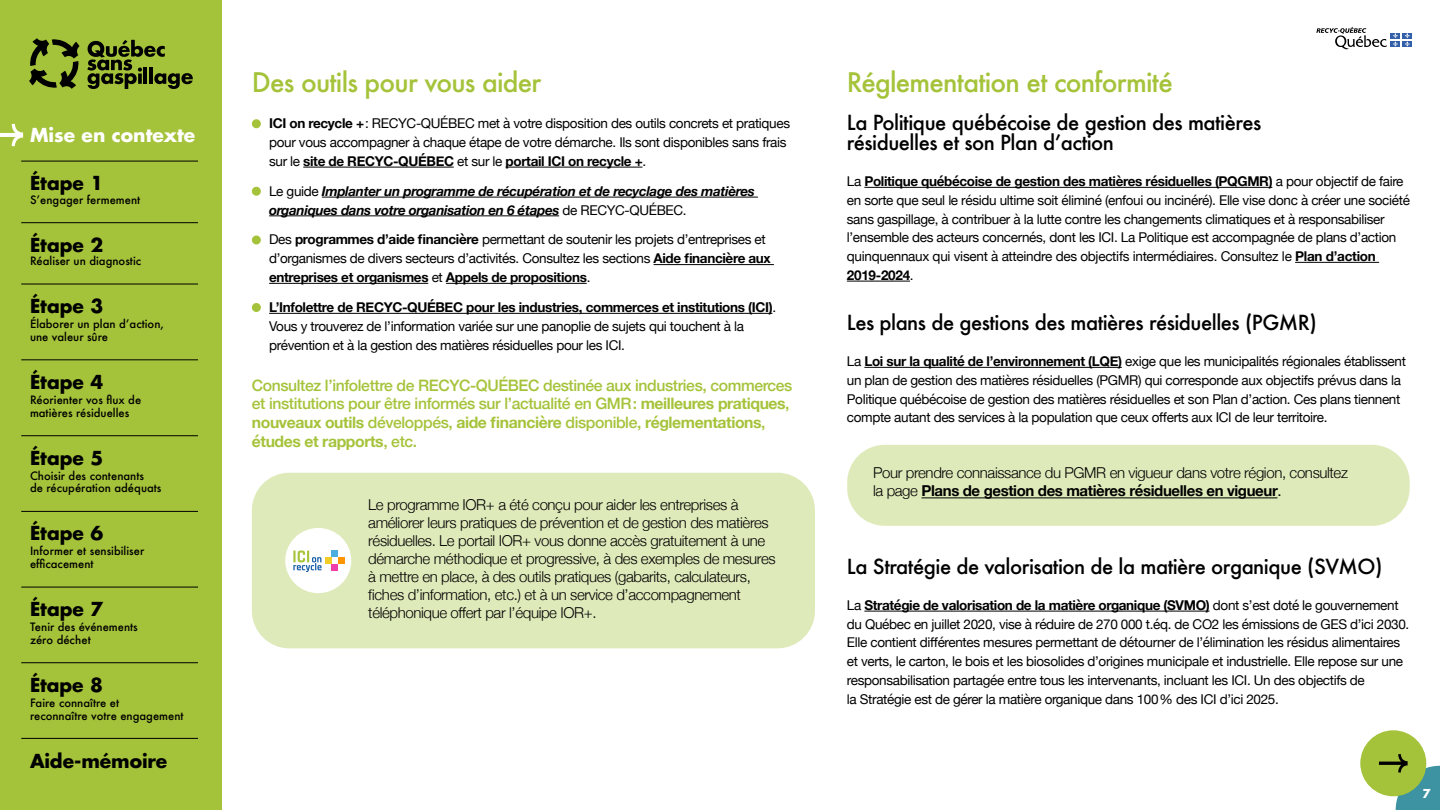
<style>
.page{position:relative;width:1440px;height:810px;background:#fff}
.page>*{position:absolute;margin:0;border:0;box-sizing:border-box;transform-origin:0 0}
.t1{font:500 26.25px "Futura";letter-spacing:-.03em;color:#a5c33a}
.t2{font:500 20.25px/20.2px "Futura";letter-spacing:-.025em;color:#000}
.t3{font:700 18.75px "Futura Std";color:#000}
.t4{font:700 18.75px "Futura Std";color:#fff}
.t5{font:500 15.75px/18.8px "Helvetica Neue";letter-spacing:-.025em;color:#a5c33a}
.t6{font:300 15px/18px "Helvetica Neue";letter-spacing:-.025em;color:#000}
.t7{font:13.5px/18.8px "Helvetica Neue";letter-spacing:-.025em;color:#000}
.t8{font:italic 700 13.5px/18.8px "Helvetica Neue";letter-spacing:-.025em;color:#000}
.t9{font:700 12px "Futura";color:#fff}
.t10{font:500 11.25px/12.8px "Futura";color:#000}
.s1{font-weight:700}
.s2{font-weight:400;font-style:normal}
.s3{font-weight:400}
</style>
<div class="page">
<div style="left:1391px;top:33px;width:9px;height:5px;background:#335fa8"></div>
<div style="left:1403px;top:33px;width:9px;height:5px;background:#335fa8"></div>
<div style="left:1391px;top:41px;width:9px;height:6px;background:#335fa8"></div>
<svg style="left:1393px;top:33px;width:5px;height:14px"></svg>
<div style="left:1403px;top:41px;width:9px;height:6px;background:#335fa8"></div>
<svg style="left:1405px;top:33px;width:5px;height:14px"></svg>
<svg style="left:1316px;top:27px;width:71px;height:22px"></svg>
<hr style="left:864px;top:187px;width:408px;height:1px;background:#000">
<hr style="left:1295px;top:262px;width:84px;height:1px;background:#000">
<hr style="left:847px;top:281px;width:63px;height:1px;background:#000">
<hr style="left:864px;top:367px;width:258px;height:1px;background:#000">
<hr style="left:864px;top:611px;width:346px;height:1px;background:#000">
<hr style="left:303px;top:167px;width:151px;height:1px;background:#000">
<hr style="left:506px;top:167px;width:137px;height:1px;background:#000">
<hr style="left:322px;top:197px;width:436px;height:1px;background:#000">
<hr style="left:269px;top:216px;width:290px;height:1px;background:#000">
<hr style="left:654px;top:264px;width:120px;height:1px;background:#000">
<hr style="left:269px;top:283px;width:159px;height:1px;background:#000">
<hr style="left:446px;top:283px;width:141px;height:1px;background:#000">
<hr style="left:269px;top:313px;width:503px;height:1px;background:#000">
<div style="left:252px;top:119px;width:9px;height:9px;background:#a5c33a;border-radius:50%"></div>
<div style="left:252px;top:187px;width:9px;height:9px;background:#a5c33a;border-radius:50%"></div>
<div style="left:252px;top:235px;width:9px;height:9px;background:#a5c33a;border-radius:50%"></div>
<div style="left:252px;top:303px;width:9px;height:9px;background:#a5c33a;border-radius:50%"></div>
<div style="left:847px;top:445px;width:563px;height:81px;background:#dfeaba;border-radius:38px"></div>
<hr style="left:921px;top:498px;width:356px;height:1px;background:#000">
<div style="left:0;top:0;width:222px;height:810px;background:#a5c33a"></div>
<svg style="left:87px;top:40px;width:106px;height:49px"></svg>
<svg style="left:29px;top:38px;width:51px;height:51px"></svg>
<svg style="left:0;top:124px;width:23px;height:22px"></svg>
<hr style="left:21px;top:161px;width:177px;height:1px;background:#000">
<hr style="left:21px;top:284px;width:177px;height:1px;background:#000">
<hr style="left:21px;top:435px;width:177px;height:1px;background:#000">
<hr style="left:21px;top:587px;width:177px;height:1px;background:#000">
<hr style="left:21px;top:662px;width:177px;height:1px;background:#000">
<hr style="left:21px;top:222px;width:177px;height:1px;background:#000">
<hr style="left:21px;top:359px;width:177px;height:1px;background:#000">
<hr style="left:21px;top:511px;width:177px;height:1px;background:#000">
<hr style="left:21px;top:738px;width:177px;height:1px;background:#000">
<div style="left:252px;top:473px;width:563px;height:175px;background:#dfeaba;border-radius:38px"></div>
<div style="left:285px;top:528px;width:66px;height:65px;background:#fff;border-radius:50%"></div>
<svg style="left:332px;top:551px;width:6px;height:6px"></svg>
<svg style="left:332px;top:564px;width:6px;height:6px"></svg>
<div style="left:325px;top:557px;width:7px;height:7px;background:#f2cc26"></div>
<div style="left:338px;top:557px;width:7px;height:7px;background:#ff9600"></div>
<svg style="left:293px;top:551px;width:29px;height:21px"></svg>
<div style="left:1360px;top:730px;width:66px;height:66px;background:#a5c33a;border-radius:50%"></div>
<svg style="left:1379px;top:754px;width:61px;height:56px"></svg>
<h3 class="t4" style="left:30px;top:123px;width:167px">Mise en contexte</h3>
<h3 class="t3" style="left:30px;top:171px;width:75px">Étape 1</h3>
<p class="t10" style="left:30px;top:193px;width:112px">S’engager fermement</p>
<h3 class="t3" style="left:30px;top:232px;width:75px">Étape 2</h3>
<p class="t10" style="left:30px;top:254px;width:113px">Réaliser un diagnostic</p>
<h3 class="t3" style="left:30px;top:294px;width:75px">Étape 3</h3>
<p class="t10" style="left:30px;top:317px;width:135px">Élaborer un plan d’action, une valeur sûre</p>
<h3 class="t3" style="left:30px;top:369px;width:75px">Étape 4</h3>
<p class="t10" style="left:30px;top:393px;width:113px">Réorienter vos flux de matières résiduelles</p>
<h3 class="t3" style="left:30px;top:445px;width:75px">Étape 5</h3>
<p class="t10" style="left:30px;top:469px;width:133px">Choisir des contenants<br>de récupération adéquats</p>
<h3 class="t3" style="left:30px;top:521px;width:75px">Étape 6</h3>
<p class="t10" style="left:30px;top:545px;width:116px">Informer et sensibiliser efficacement</p>
<h3 class="t3" style="left:30px;top:597px;width:75px">Étape 7</h3>
<p class="t10" style="left:30px;top:620px;width:109px">Tenir des événements zéro déchet</p>
<h3 class="t3" style="left:30px;top:672px;width:75px">Étape 8</h3>
<p class="t10" style="left:30px;top:696px;width:155px">Faire connaître et<br>reconnaître votre engagement</p>
<h3 class="t3" style="left:30px;top:748px;width:139px">Aide-mémoire</h3>
<p class="t1" style="left:252px;top:65px;width:291px">Des outils pour vous aider</p>
<p class="t7" style="left:269px;top:115px;width:522px"><span class="s1">ICI on recycle +</span> : RECYC-QUÉBEC met à votre disposition des outils concrets et pratiques pour vous accompagner à chaque étape de votre démarche. Ils sont disponibles sans frais sur le <span class="s1">site de RECYC-QUÉBEC</span> et sur le <span class="s1">portail ICI on recycle +</span>.</p>
<p class="t8" style="left:269px;top:182px;width:487px"><span class="s2">Le guide</span> Implanter un programme de récupération et de recyclage des matières organiques dans votre organisation en 6 étapes <span class="s2">de RECYC-QUÉBEC.</span></p>
<p class="t7" style="left:269px;top:231px;width:503px">Des <span class="s1">programmes d’aide financière</span> permettant de soutenir les projets d’entreprises et d’organismes de divers secteurs d’activités. Consultez les sections <span class="s1">Aide financière aux entreprises et organismes</span> et <span class="s1">Appels de propositions</span>.</p>
<p class="t7" style="left:269px;top:299px;width:509px"><span class="s1">L’Infolettre de RECYC-QUÉBEC pour les industries, commerces et institutions (ICI)</span>.<br>Vous y trouverez de l’information variée sur une panoplie de sujets qui touchent à la prévention et à la gestion des matières résiduelles pour les ICI.</p>
<p class="t5" style="left:252px;top:374px;width:542px">Consultez l’infolettre de RECYC-QUÉBEC destinée aux industries, commerces et institutions pour être informés sur l’actualité en GMR : <span class="s1">meilleures pratiques</span>, <span class="s1">nouveaux outils</span> développés, <span class="s1">aide financière</span> disponible, <span class="s1">réglementations</span>, <span class="s1">études et rapports</span>, etc.</p>
<p class="t6" style="left:368px;top:495px;width:409px">Le programme IOR+ a été conçu pour aider les entreprises à améliorer leurs pratiques de prévention et de gestion des matières résiduelles. Le portail IOR+ vous donne accès gratuitement à une démarche méthodique et progressive, à des exemples de mesures à mettre en place, à des outils pratiques (gabarits, calculateurs, fiches d’information, etc.) et à un service d’accompagnement téléphonique offert par l’équipe IOR+.</p>
<p class="t1" style="left:847px;top:65px;width:328px">Réglementation et conformité</p>
<p class="t2" style="left:847px;top:112px;width:416px">La Politique québécoise de gestion des matières résiduelles et son Plan d’action</p>
<p class="t7" style="left:847px;top:173px;width:565px">La <span class="s1">Politique québécoise de gestion des matières résiduelles (PQGMR)</span> a pour objectif de faire en sorte que seul le résidu ultime soit éliminé (enfoui ou incinéré). Elle vise donc à créer une société sans gaspillage, à contribuer à la lutte contre les changements climatiques et à responsabiliser l’ensemble des acteurs concernés, dont les ICI. La Politique est accompagnée de plans d’action quinquennaux qui visent à atteindre des objectifs intermédiaires. Consultez le <span class="s1">Plan d’action 2019-2024</span>.</p>
<p class="t2" style="left:847px;top:312px;width:472px">Les plans de gestions des matières résiduelles (PGMR)</p>
<p class="t7" style="left:847px;top:353px;width:561px">La <span class="s1">Loi sur la qualité de l’environnement (LQE)</span> exige que les municipalités régionales établissent un plan de gestion des matières résiduelles (PGMR) qui corresponde aux objectifs prévus dans la Politique québécoise de gestion des matières résiduelles et son Plan d’action. Ces plans tiennent compte autant des services à la population que ceux offerts aux ICI de leur territoire.</p>
<p class="t6" style="left:873px;top:463px;width:476px">Pour prendre connaissance du PGMR en vigueur dans votre région, consultez la page <span class="s1">Plans de gestion des matières résiduelles en vigueur</span><span class="s3">.</span></p>
<p class="t2" style="left:847px;top:556px;width:537px">La Stratégie de valorisation de la matière organique (SVMO)</p>
<p class="t7" style="left:847px;top:596px;width:564px">La <span class="s1">Stratégie de valorisation de la matière organique (SVMO)</span> dont s’est doté le gouvernement du Québec en juillet 2020, vise à réduire de 270 000 t.éq. de CO2 les émissions de GES d’ici 2030.<br>Elle contient différentes mesures permettant de détourner de l’élimination les résidus alimentaires et verts, le carton, le bois et les biosolides d’origines municipale et industrielle. Elle repose sur une responsabilisation partagée entre tous les intervenants, incluant les ICI. Un des objectifs de<br>la Stratégie est de gérer la matière organique dans 100 % des ICI d’ici 2025.</p>
<p class="t9" style="left:1422px;top:785px;width:10px">7</p>
</div>
